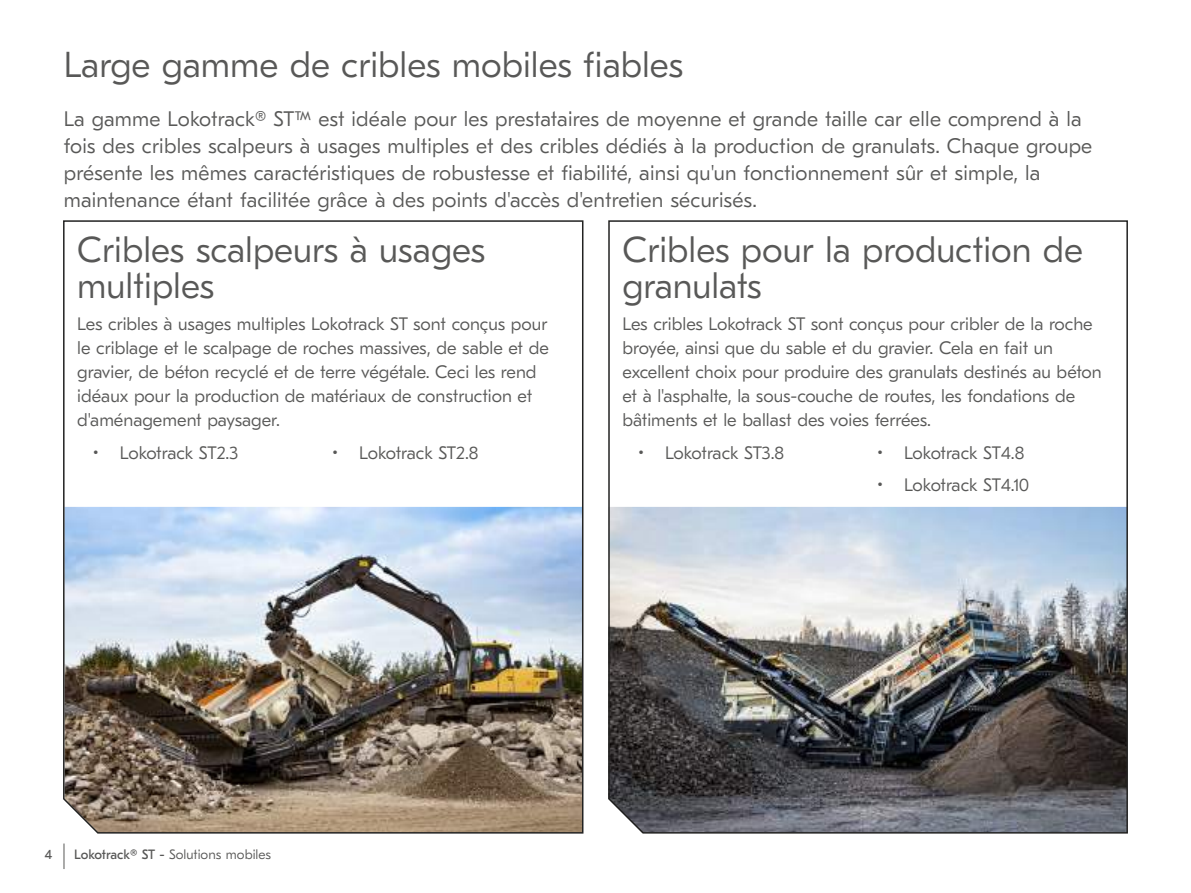
<style>
.page{position:relative;width:1191px;height:893px;background:#fff}
.page>*{position:absolute;margin:0;border:0;box-sizing:border-box;transform-origin:0 0}
.t1{font:300 36px/36px "GT Eesti Pro Text";color:#585857}
.t2{font:300 21px/27px "GT Eesti Pro Text";letter-spacing:.01em;color:#585857}
.t3{font:300 18px/24px "GT Eesti Pro Text";color:#585857}
.t4{font:300 13.5px "GT Eesti Pro Text";color:#585857}
.t5{font:13.5px "GT Eesti Pro Text";color:#585857}
.s1{font-weight:400}
</style>
<div class="page">
<img style="left:63px;top:220px;width:521px;height:614px">
<svg style="left:608px;top:220px;width:520px;height:614px"></svg>
<svg style="left:64px;top:843px;width:1px;height:26px"></svg>
<h1 class="t1" style="left:64px;top:48px;width:621px">Large gamme de cribles mobiles fiables</h1>
<p class="t2" style="left:64px;top:106px;width:1030px">La gamme Lokotrack® ST™ est idéale pour les prestataires de moyenne et grande taille car elle comprend à la fois des cribles scalpeurs à usages multiples et des cribles dédiés à la production de granulats. Chaque groupe présente les mêmes caractéristiques de robustesse et fiabilité, ainsi qu'un fonctionnement sûr et simple, la maintenance étant facilitée grâce à des points d'accès d'entretien sécurisés.</p>
<h1 class="t1" style="left:77px;top:232px;width:410px">Cribles scalpeurs à usages multiples</h1>
<p class="t3" style="left:77px;top:312px;width:473px">Les cribles à usages multiples Lokotrack ST sont conçus pour le criblage et le scalpage de roches massives, de sable et de gravier, de béton recyclé et de terre végétale. Ceci les rend idéaux pour la production de matériaux de construction et d'aménagement paysager.</p>
<p class="t3" style="left:93px;top:441px;width:147px">• Lokotrack ST2.3</p>
<p class="t3" style="left:332px;top:441px;width:148px">• Lokotrack ST2.8</p>
<h1 class="t1" style="left:622px;top:232px;width:462px">Cribles pour la production de granulats</h1>
<p class="t3" style="left:622px;top:312px;width:480px">Les cribles Lokotrack ST sont conçus pour cribler de la roche broyée, ainsi que du sable et du gravier. Cela en fait un excellent choix pour produire des granulats destinés au béton et à l'asphalte, la sous-couche de routes, les fondations de bâtiments et le ballast des voies ferrées.</p>
<p class="t3" style="left:638px;top:441px;width:148px">• Lokotrack ST3.8</p>
<p class="t3" style="left:877px;top:441px;width:149px">• Lokotrack ST4.8</p>
<p class="t3" style="left:877px;top:473px;width:154px">• Lokotrack ST4.10</p>
<p class="t5" style="left:45px;top:847px;width:9px">4</p>
<p class="t4" style="left:74px;top:847px;width:198px"><span class="s1">Lokotrack® ST -</span> Solutions mobiles</p>
</div>
